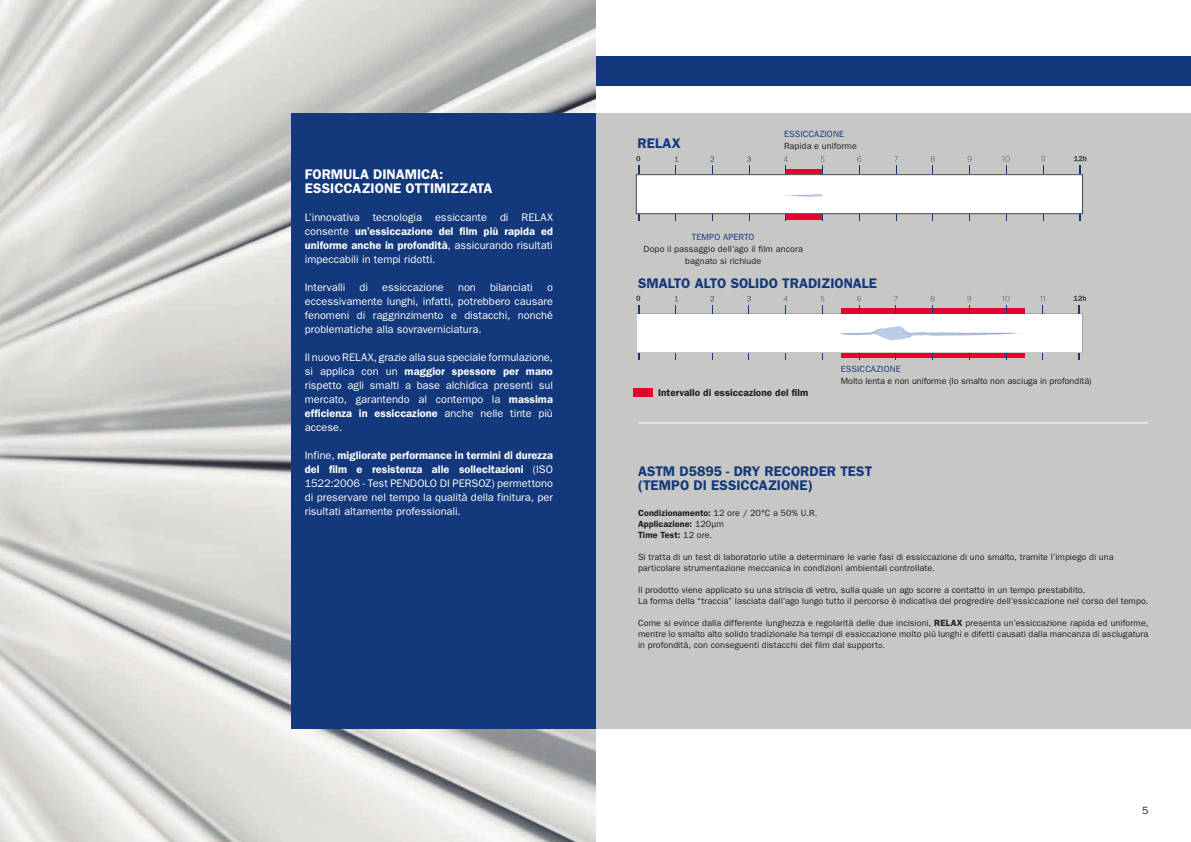
<style>
.page{position:relative;width:1191px;height:842px;background:#fff}
.page>*{position:absolute;margin:0;border:0;box-sizing:border-box;transform-origin:0 0}
.t1{font:600 14px/14px "Franklin Gothic";color:#14387c}
.t2{font:600 14px/14px "Franklin Gothic";color:#fff}
.t3{font:11px/14px "Franklin Gothic";color:#fff;text-align:justify}
.t4{font:10.5px "Franklin Gothic";color:#1d1d1b}
.t5{font:600 10px "Franklin Gothic";letter-spacing:.005em;color:#1d1d1b}
.t6{font:9px/11px "Franklin Gothic";letter-spacing:.01em;color:#1d1d1b}
.t7{font:600 9px/11px "Franklin Gothic";letter-spacing:.01em;color:#1d1d1b}
.t8{font:9px "Franklin Gothic";letter-spacing:.01em;color:#14387c}
.s1{font-weight:600}
.s2{font-weight:400}
.s3{font-size:8px}
</style>
<div class="page">
<div style="left:595px;top:57px;width:596px;height:29px;background:#14387c"></div>
<div style="left:595px;top:113px;width:596px;height:616px;background:#c7c7c6"></div>
<img style="left:0;top:0;width:595px;height:842px">
<div style="left:291px;top:113px;width:304px;height:616px;background:#14387c"></div>
<hr style="left:638px;top:422px;width:510px;height:1px;background:#fff">
<div style="left:785px;top:169px;width:37px;height:51px;background:#e4042e"></div>
<svg style="left:636px;top:156px;width:4px;height:5px"></svg>
<svg style="left:710px;top:156px;width:4px;height:6px"></svg>
<svg style="left:747px;top:156px;width:4px;height:6px"></svg>
<svg style="left:783px;top:156px;width:5px;height:6px"></svg>
<svg style="left:820px;top:156px;width:4px;height:6px"></svg>
<svg style="left:857px;top:156px;width:4px;height:6px"></svg>
<svg style="left:930px;top:156px;width:4px;height:6px"></svg>
<svg style="left:967px;top:156px;width:4px;height:6px"></svg>
<svg style="left:1002px;top:156px;width:7px;height:6px"></svg>
<svg style="left:1040px;top:156px;width:4px;height:6px"></svg>
<svg style="left:1074px;top:156px;width:12px;height:5px"></svg>
<hr style="left:638px;top:165px;width:1px;height:56px;background:#14387c">
<hr style="left:1079px;top:165px;width:1px;height:56px;background:#14387c">
<hr style="left:675px;top:165px;width:1px;height:56px;background:#14387c">
<hr style="left:712px;top:165px;width:1px;height:56px;background:#14387c">
<hr style="left:748px;top:165px;width:1px;height:56px;background:#14387c">
<hr style="left:785px;top:165px;width:1px;height:56px;background:#14387c">
<hr style="left:822px;top:165px;width:1px;height:56px;background:#14387c">
<hr style="left:859px;top:165px;width:1px;height:56px;background:#14387c">
<hr style="left:895px;top:165px;width:1px;height:56px;background:#14387c">
<hr style="left:932px;top:165px;width:1px;height:56px;background:#14387c">
<hr style="left:969px;top:165px;width:1px;height:56px;background:#14387c">
<hr style="left:1006px;top:165px;width:1px;height:56px;background:#14387c">
<hr style="left:1042px;top:165px;width:1px;height:56px;background:#14387c">
<div style="left:636px;top:175px;width:446px;height:39px;background:#fff"></div>
<div style="left:636px;top:174px;width:446px;height:40px;border:1px solid #464447"></div>
<img style="left:795px;top:194px;width:23px;height:3px">
<svg style="left:636px;top:296px;width:4px;height:5px"></svg>
<svg style="left:710px;top:296px;width:4px;height:5px"></svg>
<svg style="left:747px;top:296px;width:4px;height:5px"></svg>
<svg style="left:857px;top:296px;width:4px;height:5px"></svg>
<svg style="left:930px;top:296px;width:4px;height:5px"></svg>
<svg style="left:967px;top:296px;width:4px;height:5px"></svg>
<svg style="left:1002px;top:296px;width:7px;height:5px"></svg>
<svg style="left:1073px;top:296px;width:13px;height:5px"></svg>
<div style="left:840px;top:308px;width:184px;height:50px;background:#e4042e"></div>
<hr style="left:638px;top:305px;width:1px;height:55px;background:#14387c">
<hr style="left:1078px;top:305px;width:2px;height:55px;background:#14387c">
<hr style="left:675px;top:305px;width:1px;height:55px;background:#14387c">
<hr style="left:712px;top:305px;width:1px;height:55px;background:#14387c">
<hr style="left:748px;top:305px;width:1px;height:55px;background:#14387c">
<hr style="left:785px;top:305px;width:1px;height:55px;background:#14387c">
<hr style="left:822px;top:305px;width:1px;height:55px;background:#14387c">
<hr style="left:859px;top:305px;width:1px;height:55px;background:#14387c">
<hr style="left:895px;top:305px;width:1px;height:55px;background:#14387c">
<hr style="left:932px;top:305px;width:1px;height:55px;background:#14387c">
<hr style="left:969px;top:305px;width:1px;height:55px;background:#14387c">
<hr style="left:1005px;top:305px;width:1px;height:55px;background:#14387c">
<hr style="left:1042px;top:305px;width:1px;height:55px;background:#14387c">
<div style="left:636px;top:314px;width:446px;height:39px;background:#fff"></div>
<img style="left:839px;top:326px;width:57px;height:9px">
<div style="left:634px;top:388px;width:19px;height:9px;background:#e4042e"></div>
<h1 class="t2" style="left:305px;top:166px;width:189px">FORMULA DINAMICA:<br>ESSICCAZIONE OTTIMIZZATA</h1>
<p class="t3" style="left:305px;top:210px;width:250px">L’innovativa tecnologia essiccante di RELAX consente <span class="s1">un’essiccazione del film più rapida ed uniforme anche in profondità</span>, assicurando risultati impeccabili in tempi ridotti.</p>
<p class="t3" style="left:305px;top:280px;width:42px">Intervalli</p>
<p class="t3" style="left:359px;top:280px;width:10px">di</p>
<p class="t3" style="left:382px;top:280px;width:63px">essiccazione</p>
<p class="t3" style="left:458px;top:280px;width:19px">non</p>
<p class="t3" style="left:490px;top:280px;width:44px">bilanciati</p>
<p class="t3" style="left:305px;top:280px;width:250px;text-indent:242px">o eccessivamente lunghi, infatti, potrebbero causare fenomeni di raggrinzimento e distacchi, nonché problematiche alla sovraverniciatura.</p>
<p class="t3" style="left:305px;top:350px;width:250px">Il nuovo RELAX, grazie alla sua speciale formulazione, si applica con un <span class="s1">maggior spessore per mano </span>rispetto agli smalti a base alchidica presenti sul mercato, garantendo al contempo la <span class="s1">massima efficienza in essiccazione</span> anche nelle tinte più accese.</p>
<p class="t3" style="left:305px;top:448px;width:250px">Infine, <span class="s1">migliorate performance in termini di durezza del film e resistenza alle sollecitazioni</span> (ISO 1522:2006 - Test PENDOLO DI PERSOZ) permettono di preservare nel tempo la qualità della finitura, per risultati altamente professionali.</p>
<p class="t8" style="left:784px;top:129px;width:62px">ESSICCAZIONE</p>
<h1 class="t1" style="left:637px;top:135px;width:45px">RELAX</h1>
<p class="t6" style="left:784px;top:140px;width:74px">Rapida e uniforme</p>
<p class="t8" style="left:692px;top:231px;width:64px">TEMPO APERTO</p>
<p class="t6" style="left:643px;top:242px;width:161px;line-height:12px;text-align:center">Dopo il passaggio dell’ago il film ancora bagnato si richiude</p>
<h1 class="t1" style="left:638px;top:276px;width:240px">SMALTO ALTO SOLIDO TRADIZIONALE</h1>
<p class="t5" style="left:658px;top:387px;width:152px">Intervallo di essiccazione del film</p>
<p class="t8" style="left:840px;top:363px;width:62px">ESSICCAZIONE</p>
<p class="t6" style="left:840px;top:375px;width:252px">Molto lenta e non uniforme (lo smalto non asciuga in profondità)</p>
<h1 class="t1" style="left:638px;top:464px;width:236px">ASTM D5895 - DRY RECORDER TEST (TEMPO DI ESSICCAZIONE)</h1>
<p class="t7" style="left:638px;top:507px;width:181px">Condizionamento: <span class="s2">12 ore / 20°C a 50% U.R.<br></span>Applicazione: <span class="s2">120µm<br></span>Time Test: <span class="s2">12 ore.</span></p>
<p class="t6" style="left:638px;top:551px;width:477px">Si tratta di un test di laboratorio utile a determinare le varie fasi di essiccazione di uno smalto, tramite l’impiego di una particolare strumentazione meccanica in condizioni ambientali controllate.</p>
<p class="t6" style="left:638px;top:584px;width:512px">Il prodotto viene applicato su una striscia di vetro, sulla quale un ago scorre a contatto in un tempo prestabilito.<br>La forma della “traccia” lasciata dall’ago lungo tutto il percorso è indicativa del progredire dell’essiccazione nel corso del tempo.</p>
<p class="t6" style="left:638px;top:617px;width:512px;text-align:justify">Come si evince dalla differente lunghezza e regolarità delle due incisioni, <span class="s1">RELAX</span> presenta un’essiccazione rapida ed uniforme, mentre lo smalto alto solido tradizionale ha tempi di essiccazione molto più lunghi e difetti causati dalla mancanza di asciugatura in profondità, con conseguenti distacchi del film dal support<span class="s3">o.</span></p>
<p class="t4" style="left:1142px;top:804px;width:8px">5</p>
</div>
